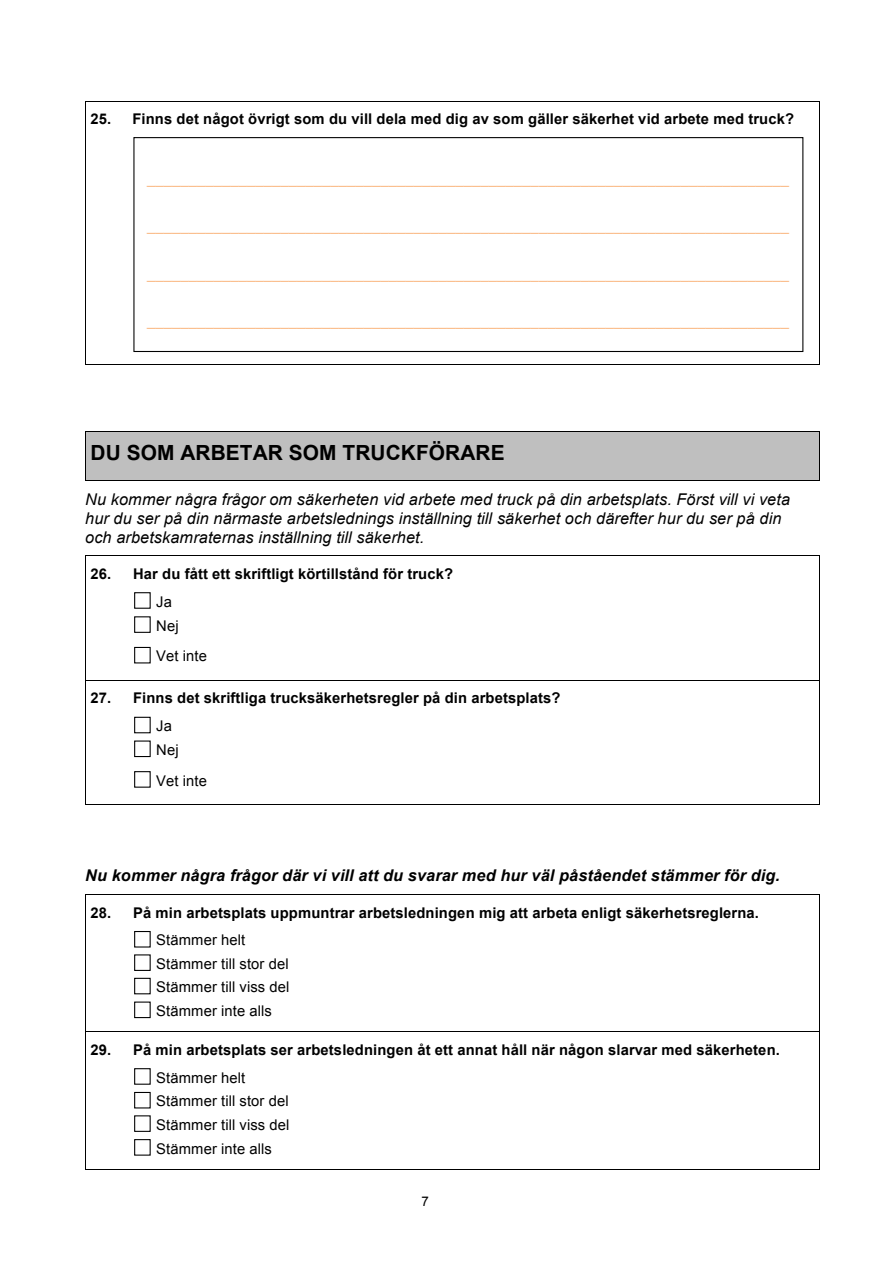
<style>
.page{position:relative;width:893px;height:1263px;background:#fff}
.page>*{position:absolute;margin:0;border:0;box-sizing:border-box;transform-origin:0 0}
.t1{font:700 20.85px "Arial";letter-spacing:.005em;color:#000}
.t2{font:italic 16.2px/19px "Arial";letter-spacing:.01em;color:#000}
.t3{font:italic 700 16.2px "Arial";letter-spacing:.01em;color:#000}
.t4{font:700 14.7px/27.8px "Arial";letter-spacing:.01em;color:#000}
.t5{font:14.7px "Arial";color:#fabf8f}
.t6{font:14.7px/23.5px "Arial";letter-spacing:.01em;color:#000}
.t7{font:13.35px "Arial";color:#000}
.s1{font-weight:400}
</style>
<div class="page">
<hr style="left:86px;top:101px;width:41px;height:1px;background:#000">
<hr style="left:128px;top:101px;width:691px;height:1px;background:#000">
<hr style="left:85px;top:102px;width:1px;height:35px;background:#000">
<hr style="left:819px;top:102px;width:1px;height:35px;background:#000">
<hr style="left:85px;top:137px;width:1px;height:227px;background:#000">
<hr style="left:86px;top:364px;width:733px;height:1px;background:#000">
<hr style="left:819px;top:137px;width:1px;height:227px;background:#000">
<div style="left:91px;top:432px;width:711px;height:48px;background:#bfbfbf"></div>
<div style="left:806px;top:432px;width:13px;height:48px;background:#bfbfbf"></div>
<hr style="left:86px;top:431px;width:721px;height:1px;background:#000">
<svg style="left:807px;top:431px;width:13px;height:1px"></svg>
<hr style="left:85px;top:432px;width:1px;height:48px;background:#000">
<hr style="left:86px;top:480px;width:721px;height:1px;background:#000">
<hr style="left:819px;top:432px;width:1px;height:48px;background:#000">
<svg style="left:807px;top:480px;width:13px;height:1px"></svg>
<div style="left:134px;top:592px;width:17px;height:17px;border:1px solid #000"></div>
<div style="left:134px;top:616px;width:17px;height:17px;border:1px solid #000"></div>
<div style="left:134px;top:647px;width:17px;height:16px;border:1px solid #000"></div>
<hr style="left:86px;top:555px;width:42px;height:1px;background:#000">
<hr style="left:128px;top:555px;width:691px;height:1px;background:#000">
<hr style="left:85px;top:556px;width:1px;height:124px;background:#000">
<hr style="left:819px;top:556px;width:1px;height:124px;background:#000">
<div style="left:134px;top:717px;width:17px;height:16px;border:1px solid #000"></div>
<div style="left:134px;top:740px;width:17px;height:17px;border:1px solid #000"></div>
<div style="left:134px;top:771px;width:17px;height:17px;border:1px solid #000"></div>
<hr style="left:86px;top:680px;width:42px;height:1px;background:#000">
<hr style="left:128px;top:680px;width:691px;height:1px;background:#000">
<hr style="left:85px;top:681px;width:1px;height:124px;background:#000">
<hr style="left:86px;top:805px;width:42px;height:1px;background:#000">
<hr style="left:127px;top:805px;width:692px;height:1px;background:#000">
<hr style="left:819px;top:681px;width:1px;height:124px;background:#000">
<div style="left:134px;top:931px;width:17px;height:16px;border:1px solid #000"></div>
<div style="left:134px;top:954px;width:17px;height:17px;border:1px solid #000"></div>
<div style="left:134px;top:978px;width:17px;height:16px;border:1px solid #000"></div>
<div style="left:134px;top:1001px;width:17px;height:17px;border:1px solid #000"></div>
<hr style="left:86px;top:894px;width:42px;height:1px;background:#000">
<hr style="left:128px;top:894px;width:691px;height:1px;background:#000">
<hr style="left:85px;top:895px;width:1px;height:136px;background:#000">
<hr style="left:819px;top:895px;width:1px;height:136px;background:#000">
<div style="left:134px;top:1068px;width:17px;height:17px;border:1px solid #000"></div>
<div style="left:134px;top:1092px;width:17px;height:16px;border:1px solid #000"></div>
<div style="left:134px;top:1115px;width:17px;height:17px;border:1px solid #000"></div>
<div style="left:134px;top:1139px;width:17px;height:17px;border:1px solid #000"></div>
<hr style="left:86px;top:1031px;width:42px;height:1px;background:#000">
<hr style="left:128px;top:1031px;width:691px;height:1px;background:#000">
<hr style="left:85px;top:1032px;width:1px;height:137px;background:#000">
<hr style="left:86px;top:1169px;width:42px;height:1px;background:#000">
<hr style="left:127px;top:1169px;width:692px;height:1px;background:#000">
<hr style="left:819px;top:1032px;width:1px;height:137px;background:#000">
<div style="left:133px;top:137px;width:670px;height:215px;border:1px solid #000"></div>
<p class="t4" style="left:91px;top:106px;width:705px">25. Finns det något övrigt som du vill dela med dig av som gäller säkerhet vid arbete med truck?</p>
<p class="t5" style="left:147px;top:169px;width:644px">_____________________________________________________________________________</p>
<p class="t5" style="left:147px;top:217px;width:644px">_____________________________________________________________________________</p>
<p class="t5" style="left:147px;top:264px;width:644px">_____________________________________________________________________________</p>
<p class="t5" style="left:147px;top:311px;width:644px">_____________________________________________________________________________</p>
<p class="t1" style="left:91px;top:439px;width:416px">DU SOM ARBETAR SOM TRUCKFÖRARE</p>
<p class="t2" style="left:85px;top:490px;width:706px">Nu kommer några frågor om säkerheten vid arbete med truck på din arbetsplats. Först vill vi veta hur du ser på din närmaste arbetslednings inställning till säkerhet och därefter hur du ser på din och arbetskamraternas inställning till säkerhet.</p>
<p class="t4" style="left:156px;top:560px;width:298px;text-indent:-66px">26. Har du fått ett skriftligt körtillstånd för truck?<br><span class="s1">Ja</span></p>
<p class="t6" style="left:156px;top:610px;width:52px;line-height:30.6px">Nej<br>Vet inte</p>
<p class="t4" style="left:156px;top:685px;width:406px;text-indent:-66px">27. Finns det skriftliga trucksäkerhetsregler på din arbetsplats?<br><span class="s1">Ja</span></p>
<p class="t6" style="left:156px;top:735px;width:52px;line-height:30.6px">Nej<br>Vet inte</p>
<p class="t3" style="left:85px;top:865px;width:696px">Nu kommer några frågor där vi vill att du svarar med hur väl påståendet stämmer för dig.</p>
<p class="t4" style="left:156px;top:899px;width:604px;text-indent:-66px">28. På min arbetsplats uppmuntrar arbetsledningen mig att arbeta enligt säkerhetsreglerna.<br><span class="s1">Stämmer helt</span></p>
<p class="t6" style="left:156px;top:952px;width:135px;text-align:justify">Stämmer till stor del Stämmer till viss del Stämmer inte alls</p>
<p class="t4" style="left:156px;top:1036px;width:625px;text-indent:-66px">29. På min arbetsplats ser arbetsledningen åt ett annat håll när någon slarvar med säkerheten.<br><span class="s1">Stämmer helt</span></p>
<p class="t6" style="left:156px;top:1089px;width:135px;text-align:justify">Stämmer till stor del Stämmer till viss del Stämmer inte alls</p>
<p class="t7" style="left:422px;top:1193px;width:9px">7</p>
</div>
